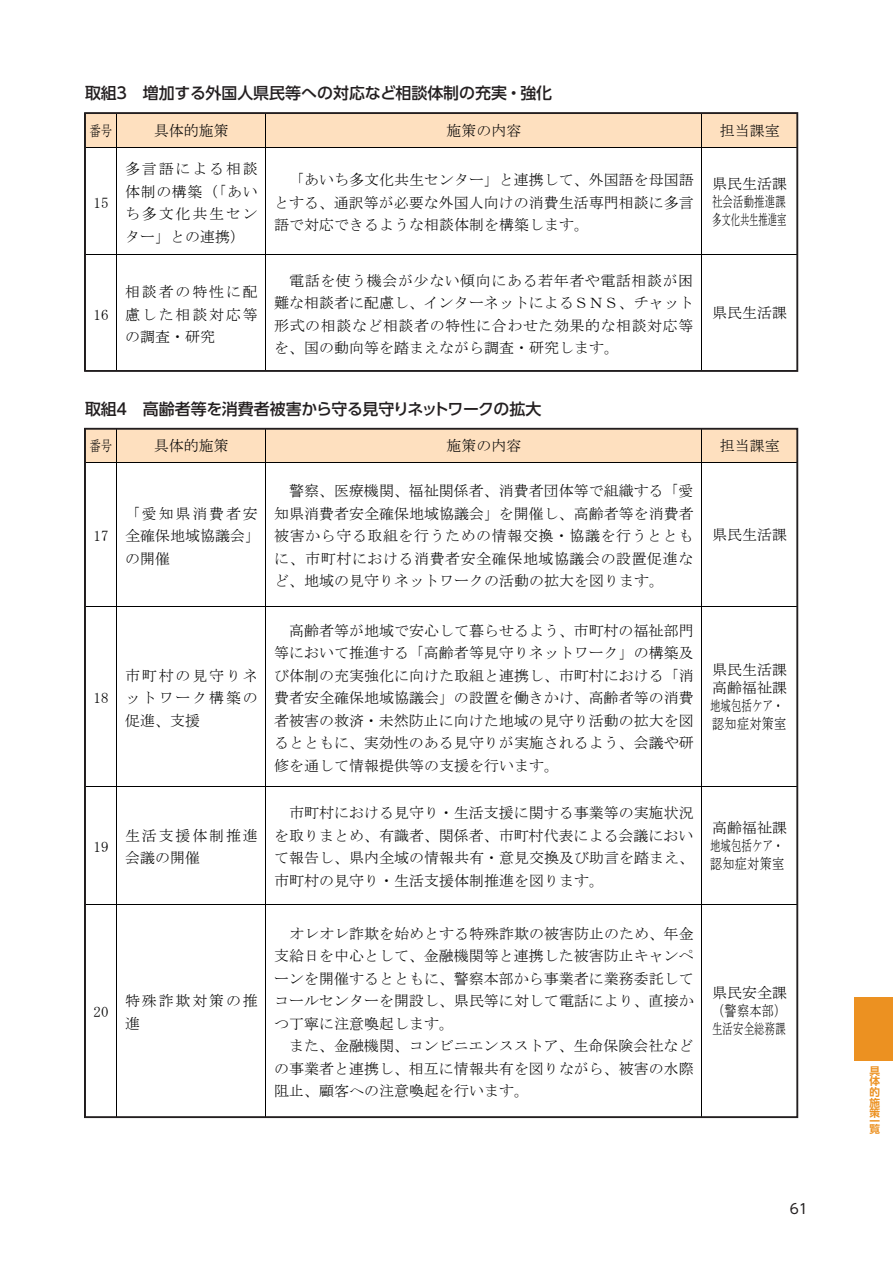
<style>
.page{position:relative;width:893px;height:1263px;background:#fff}
.page>*{position:absolute;margin:0;border:0;box-sizing:border-box;transform-origin:0 0}
.t1{font:16.5px "MS Gothic";color:#000}
.t2{font:500 15.9px "UD Shin Go Pr 6";color:#231f20}
.t3{font:500 15.9px "UD Shin Go Pr 6";letter-spacing:-.02em;color:#231f20}
.t4{font:15px/22.5px "MS Mincho";letter-spacing:.01em;color:#000;text-align:justify}
.t5{font:15px/22.5px "MS Mincho";letter-spacing:.12em;color:#000}
.t6{font:15px/22.5px "MS Mincho";letter-spacing:.13em;color:#000}
.t7{font:15px "MS Mincho";letter-spacing:.01em;color:#000;scale:.74 1}
.t8{font:13.8px "UD Shin Go Pr 6";color:#231f20}
.t9{font:700 10.65px/10.6px "UD Shin Go Pr 6 De";color:#ec9121;text-align:justify}
</style>
<div class="page">
<div style="left:85px;top:113px;width:712px;height:34px;background:#fee0bf"></div>
<div style="left:85px;top:429px;width:712px;height:34px;background:#fee0bf"></div>
<hr style="left:116px;top:113px;width:1px;height:34px;background:#000">
<hr style="left:265px;top:113px;width:1px;height:34px;background:#000">
<hr style="left:701px;top:113px;width:1px;height:34px;background:#000">
<hr style="left:85px;top:147px;width:31px;height:1px;background:#000">
<hr style="left:117px;top:147px;width:148px;height:1px;background:#000">
<hr style="left:266px;top:147px;width:435px;height:1px;background:#000">
<hr style="left:702px;top:147px;width:95px;height:1px;background:#000">
<hr style="left:116px;top:147px;width:1px;height:108px;background:#000">
<hr style="left:265px;top:147px;width:1px;height:108px;background:#000">
<hr style="left:701px;top:147px;width:1px;height:108px;background:#000">
<hr style="left:85px;top:255px;width:31px;height:1px;background:#000">
<hr style="left:117px;top:255px;width:148px;height:1px;background:#000">
<hr style="left:266px;top:255px;width:435px;height:1px;background:#000">
<hr style="left:702px;top:255px;width:95px;height:1px;background:#000">
<hr style="left:116px;top:255px;width:1px;height:116px;background:#000">
<hr style="left:265px;top:255px;width:1px;height:116px;background:#000">
<hr style="left:701px;top:255px;width:1px;height:116px;background:#000">
<hr style="left:116px;top:429px;width:1px;height:33px;background:#000">
<hr style="left:265px;top:429px;width:1px;height:33px;background:#000">
<hr style="left:701px;top:429px;width:1px;height:33px;background:#000">
<hr style="left:85px;top:462px;width:31px;height:1px;background:#000">
<hr style="left:117px;top:462px;width:148px;height:1px;background:#000">
<hr style="left:266px;top:462px;width:435px;height:1px;background:#000">
<hr style="left:702px;top:462px;width:95px;height:1px;background:#000">
<hr style="left:116px;top:463px;width:1px;height:143px;background:#000">
<hr style="left:265px;top:463px;width:1px;height:143px;background:#000">
<hr style="left:701px;top:463px;width:1px;height:143px;background:#000">
<hr style="left:85px;top:606px;width:31px;height:1px;background:#000">
<hr style="left:117px;top:606px;width:148px;height:1px;background:#000">
<hr style="left:266px;top:606px;width:435px;height:1px;background:#000">
<hr style="left:702px;top:606px;width:95px;height:1px;background:#000">
<hr style="left:116px;top:607px;width:1px;height:179px;background:#000">
<hr style="left:265px;top:607px;width:1px;height:179px;background:#000">
<hr style="left:701px;top:607px;width:1px;height:179px;background:#000">
<hr style="left:85px;top:786px;width:31px;height:1px;background:#000">
<hr style="left:117px;top:786px;width:148px;height:1px;background:#000">
<hr style="left:266px;top:786px;width:435px;height:1px;background:#000">
<hr style="left:702px;top:786px;width:95px;height:1px;background:#000">
<hr style="left:116px;top:787px;width:1px;height:117px;background:#000">
<hr style="left:265px;top:787px;width:1px;height:117px;background:#000">
<hr style="left:701px;top:787px;width:1px;height:117px;background:#000">
<hr style="left:85px;top:904px;width:31px;height:1px;background:#000">
<hr style="left:117px;top:904px;width:148px;height:1px;background:#000">
<hr style="left:266px;top:904px;width:435px;height:1px;background:#000">
<hr style="left:702px;top:904px;width:95px;height:1px;background:#000">
<hr style="left:116px;top:904px;width:1px;height:213px;background:#000">
<hr style="left:265px;top:904px;width:1px;height:213px;background:#000">
<hr style="left:701px;top:904px;width:1px;height:213px;background:#000">
<div style="left:84px;top:112px;width:714px;height:260px;border:2px solid #231f20"></div>
<div style="left:855px;top:997px;width:38px;height:64px;background:#ec9121"></div>
<p class="t2" style="left:85px;top:80px;width:469px">取組３　増加する外国人県民等への対応など相談体制の充実・強化</p>
<p class="t1" style="left:82px;top:90px;width:464px">３ 増加する外国人県民等への対応など相談体制の充実・強化</p>
<p class="t7" style="left:90px;top:123px;width:31px">番号</p>
<p class="t4" style="left:154px;top:119px;width:77px">具体的施策</p>
<p class="t4" style="left:446px;top:119px;width:77px">施策の内容</p>
<p class="t4" style="left:720px;top:119px;width:61px">担当課室</p>
<p class="t4" style="left:94px;top:191px;width:17px">15</p>
<p class="t4" style="left:94px;top:303px;width:17px">16</p>
<p class="t4" style="left:125px;top:157px;width:134px">多言語による相談体制の構築（「あいち多文化共生センター」との連携）</p>
<p class="t4" style="left:274px;top:169px;width:421px;text-indent:15px">「あいち多文化共生センター」と連携して、外国語を母国語とする、通訳等が必要な外国人向けの消費生活専門相談に多言語で対応できるような相談体制を構築します。</p>
<p class="t4" style="left:712px;top:174px;width:77px;line-height:18px">県民生活課社会活動推進課多文化共生推進室</p>
<p class="t4" style="left:125px;top:281px;width:134px">相談者の特性に配慮した相談対応等の調査・研究</p>
<p class="t4" style="left:274px;top:269px;width:421px;text-indent:15px">電話を使う機会が少ない傾向にある若年者や電話相談が困難な相談者に配慮し、インターネットによるＳＮＳ、チャット形式の相談など相談者の特性に合わせた効果的な相談対応等を、国の動向等を踏まえながら調査・研究します。</p>
<p class="t4" style="left:712px;top:302px;width:77px">県民生活課</p>
<p class="t3" style="left:85px;top:396px;width:458px">取組４　高齢者等を消費者被害から守る見守りネットワークの拡大</p>
<p class="t1" style="left:82px;top:406px;width:464px">４ 高齢者等を消費者被害から守る見守りネットワークの拡大</p>
<p class="t7" style="left:90px;top:438px;width:31px">番号</p>
<p class="t4" style="left:154px;top:434px;width:77px">具体的施策</p>
<p class="t4" style="left:446px;top:434px;width:77px">施策の内容</p>
<p class="t4" style="left:720px;top:434px;width:61px">担当課室</p>
<p class="t4" style="left:94px;top:525px;width:17px">17</p>
<p class="t4" style="left:94px;top:687px;width:17px">18</p>
<p class="t4" style="left:94px;top:835px;width:17px">19</p>
<p class="t4" style="left:94px;top:1001px;width:17px">20</p>
<p class="t4" style="left:125px;top:502px;width:136px;text-align:left">「愛知県消費者安全確保地域協議会」の開催</p>
<p class="t4" style="left:125px;top:664px;width:134px">市町村の見守りネットワーク構築の促進、支援</p>
<p class="t5" style="left:125px;top:824px;width:134px">生活支援体制推進会議の開催</p>
<p class="t6" style="left:125px;top:989px;width:134px">特殊詐欺対策の推進</p>
<p class="t4" style="left:274px;top:480px;width:421px;text-indent:15px">警察、医療機関、福祉関係者、消費者団体等で組織する「愛知県消費者安全確保地域協議会」を開催し、高齢者等を消費者被害から守る取組を行うための情報交換・協議を行うとともに、市町村における消費者安全確保地域協議会の設置促進など、地域の見守りネットワークの活動の拡大を図ります。</p>
<p class="t4" style="left:274px;top:619px;width:421px;text-indent:15px">高齢者等が地域で安心して暮らせるよう、市町村の福祉部門等において推進する「高齢者等見守りネットワーク」の構築及び体制の充実強化に向けた取組と連携し、市町村における「消費者安全確保地域協議会」の設置を働きかけ、高齢者等の消費者被害の救済・未然防止に向けた地域の見守り活動の拡大を図るとともに、実効性のある見守りが実施されるよう、会議や研修を通して情報提供等の支援を行います。</p>
<p class="t4" style="left:274px;top:802px;width:421px;text-indent:15px">市町村における見守り・生活支援に関する事業等の実施状況を取りまとめ、有識者、関係者、市町村代表による会議において報告し、県内全域の情報共有・意見交換及び助言を踏まえ、市町村の見守り・生活支援体制推進を図ります。</p>
<p class="t4" style="left:274px;top:922px;width:421px;text-indent:15px">オレオレ詐欺を始めとする特殊詐欺の被害防止のため、年金支給日を中心として、金融機関等と連携した被害防止キャンペーンを開催するとともに、警察本部から事業者に業務委託してコールセンターを開設し、県民等に対して電話により、直接かつ丁寧に注意喚起します。</p>
<p class="t4" style="left:274px;top:1034px;width:421px;text-indent:15px">また、金融機関、コンビニエンスストア、生命保険会社などの事業者と連携し、相互に情報共有を図りながら、被害の水際阻止、顧客への注意喚起を行います。</p>
<p class="t4" style="left:712px;top:523px;width:77px">県民生活課</p>
<p class="t4" style="left:710px;top:660px;width:79px;line-height:18px;text-align:left">県民生活課高齢福祉課地域包括ケア・認知症対策室</p>
<p class="t4" style="left:710px;top:818px;width:79px;line-height:18px;text-align:left">高齢福祉課地域包括ケア・認知症対策室</p>
<p class="t4" style="left:712px;top:984px;width:77px;line-height:18px">県民安全課（警察本部）生活安全総務課</p>
<p class="t8" style="left:790px;top:1197px;width:20px">61</p>
<p class="t9" style="left:870px;top:1065px;width:12px">具体的施策</p>
<p class="t9" style="left:870px;top:1117px;width:12px;line-height:7.6px">一覧</p>
</div>
